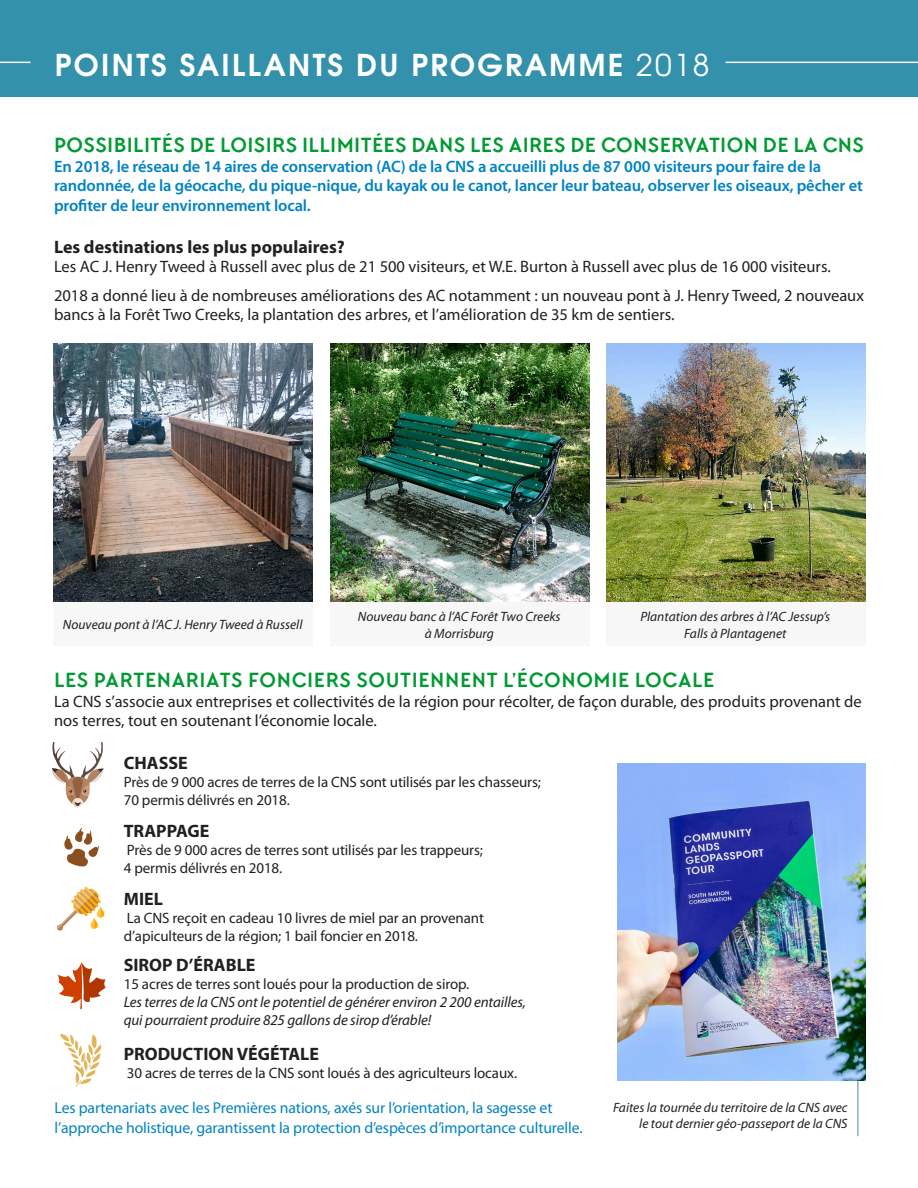
<style>
.page{position:relative;width:918px;height:1188px;background:#fff}
.page>*{position:absolute;margin:0;border:0;box-sizing:border-box;transform-origin:0 0}
.t1{font:700 30px "Te X Gyre Adventor";letter-spacing:.075em;color:#fff}
._11_13_Body{font:700 21px "TT Chocolates";letter-spacing:.02em;color:#093}
._11_13_Body-2{font:700 18px "Myriad Pro";color:#231f20}
._11_13_Body-3{font:16.5px/19.5px "Myriad Pro";color:#231f20}
._11_13_Body-4{font:600 16.5px/19.5px "Myriad Pro";letter-spacing:-.01em;color:#0083c2}
._11_13_Body-5{font:15.75px/19.5px "Myriad Pro";letter-spacing:-.01em;color:#0083c2}
._10_12{font:15px/18px "Myriad Pro";letter-spacing:-.01em;color:#231f20}
._10_12-2{font:italic 15px/18px "Myriad Pro";letter-spacing:-.01em;color:#231f20}
.Caption{font:italic 13.5px/16.2px "Myriad Pro";color:#231f20;text-align:right}
.s1{font-weight:400}
</style>
<div class="page">
<hr style="left:858px;top:1080px;width:1px;height:56px;background:#4490a2">
<img style="left:53px;top:343px;width:260px;height:259px">
<img style="left:330px;top:343px;width:259px;height:259px">
<img style="left:606px;top:343px;width:259px;height:259px">
<img style="left:618px;top:764px;width:247px;height:316px">
<div style="left:53px;top:603px;width:260px;height:43px;background:#f7f7f8"></div>
<div style="left:330px;top:603px;width:259px;height:43px;background:#f7f7f8"></div>
<div style="left:606px;top:603px;width:259px;height:43px;background:#f7f7f8"></div>
<svg style="left:57px;top:887px;width:47px;height:44px"></svg>
<svg style="left:60px;top:1034px;width:42px;height:53px"></svg>
<svg style="left:58px;top:962px;width:48px;height:47px"></svg>
<svg style="left:64px;top:828px;width:35px;height:39px"></svg>
<div style="left:0;top:0;width:918px;height:96px;background:#3391ab"></div>
<svg style="left:52px;top:742px;width:52px;height:66px"></svg>
<hr style="left:726px;top:62px;width:192px;height:1px;background:#fff">
<hr style="left:0;top:62px;width:30px;height:1px;background:#fff">
<p class="t1" style="left:55px;top:39px;width:656px">POINTS SAILLANTS DU PROGRAMME <span class="s1">2018</span></p>
<p class="_11_13_Body" style="left:54px;top:132px;width:812px">POSSIBILITÉS DE LOISIRS ILLIMITÉES DANS LES AIRES DE CONSERVATION DE LA CNS</p>
<p class="_11_13_Body-4" style="left:54px;top:156px;width:810px">En 2018, le réseau de 14 aires de conservation (AC) de la CNS a accueilli plus de 87 000 visiteurs pour faire de la randonnée, de la géocache, du pique-nique, du kayak ou le canot, lancer leur bateau, observer les oiseaux, pêcher et profiter de leur environnement local.</p>
<p class="_11_13_Body-2" style="left:54px;top:235px;width:292px">Les destinations les plus populaires?</p>
<p class="_11_13_Body-3" style="left:54px;top:257px;width:778px">Les AC J. Henry Tweed à Russell avec plus de 21 500 visiteurs, et W.E. Burton à Russell avec plus de 16 000 visiteurs.</p>
<p class="_11_13_Body-3" style="left:54px;top:285px;width:812px">2018 a donné lieu à de nombreuses améliorations des AC notamment : un nouveau pont à J. Henry Tweed, 2 nouveaux bancs à la Forêt Two Creeks, la plantation des arbres, et l’amélioration de 35 km de sentiers.</p>
<p class="Caption" style="left:63px;top:616px;width:241px">Nouveau pont à l’AC J. Henry Tweed à Russell</p>
<p class="Caption" style="left:358px;top:609px;width:204px">Nouveau banc à l’AC Forêt Two Creeks</p>
<p class="Caption" style="left:425px;top:625px;width:71px">à Morrisburg</p>
<p class="Caption" style="left:640px;top:609px;width:191px">Plantation des arbres à l’AC Jessup’s</p>
<p class="Caption" style="left:684px;top:625px;width:104px">Falls à Plantagenet</p>
<p class="_11_13_Body" style="left:54px;top:667px;width:662px">LES PARTENARIATS FONCIERS SOUTIENNENT L’ÉCONOMIE LOCALE</p>
<p class="_11_13_Body-3" style="left:54px;top:691px;width:809px">La CNS s’associe aux entreprises et collectivités de la région pour récolter, de façon durable, des produits provenant de nos terres, tout en soutenant l’économie locale.</p>
<p class="_11_13_Body-2" style="left:124px;top:751px;width:65px">CHASSE</p>
<p class="_10_12" style="left:124px;top:773px;width:419px">Près de 9 000 acres de terres de la CNS sont utilisés par les chasseurs;<br>70 permis délivrés en 2018.</p>
<p class="_11_13_Body-2" style="left:124px;top:819px;width:87px">TRAPPAGE</p>
<p class="_10_12" style="left:127px;top:841px;width:358px">Près de 9 000 acres de terres sont utilisés par les trappeurs;</p>
<p class="_10_12" style="left:124px;top:859px;width:160px">4 permis délivrés en 2018.</p>
<p class="_11_13_Body-2" style="left:124px;top:887px;width:41px">MIEL</p>
<p class="_10_12" style="left:124px;top:908px;width:362px">La CNS reçoit en cadeau 10 livres de miel par an provenant d’apiculteurs de la région; 1 bail foncier en 2018.</p>
<p class="_11_13_Body-2" style="left:124px;top:954px;width:133px">SIROP D’ÉRABLE</p>
<p class="_10_12" style="left:124px;top:975px;width:347px">15 acres de terres sont loués pour la production de sirop.</p>
<p class="_10_12-2" style="left:124px;top:993px;width:404px">Les terres de la CNS ont le potentiel de générer environ 2 200 entailles, qui pourraient produire 825 gallons de sirop d’érable!</p>
<p class="_11_13_Body-2" style="left:124px;top:1042px;width:197px">PRODUCTION VÉGÉTALE</p>
<p class="_10_12" style="left:127px;top:1064px;width:392px">30 acres de terres de la CNS sont loués à des agriculteurs locaux.</p>
<p class="_11_13_Body-5" style="left:55px;top:1098px;width:530px">Les partenariats avec les Premières nations, axés sur l’orientation, la sagesse et l’approche holistique, garantissent la protection d’espèces d’importance culturelle.</p>
<p class="Caption" style="left:613px;top:1099px;width:236px">Faites la tournée du territoire de la CNS avec le tout dernier géo-passeport de la CNS</p>
</div>
